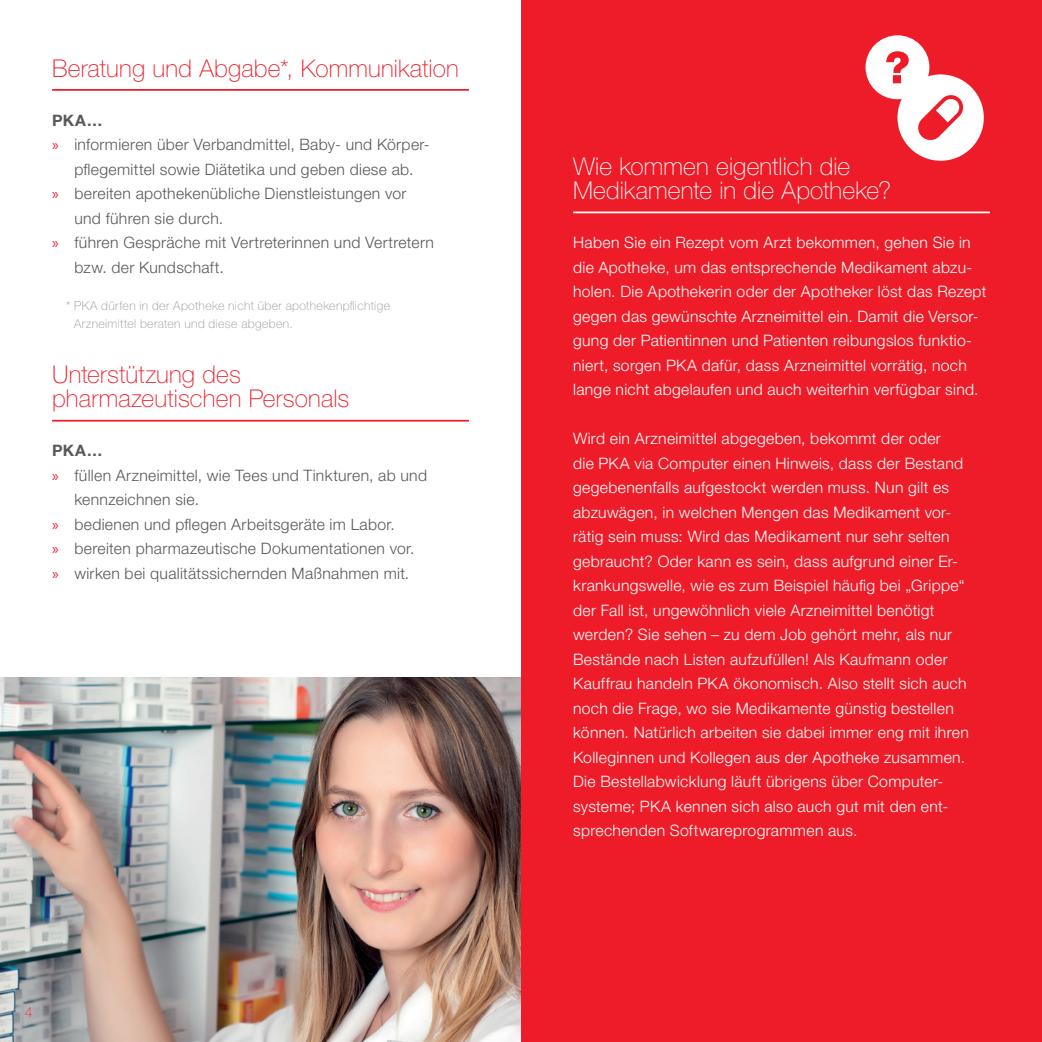
<style>
.page{position:relative;width:1042px;height:1042px;background:#fff}
.page>*{position:absolute;margin:0;border:0;box-sizing:border-box;transform-origin:0 0}
.Headline_mit_Linie{font:100 24.5px/24.5px "Helvetica Neue LT Std";letter-spacing:.01em;color:#ee1c28}
.Headline_mit_Linie-2{font:100 24.5px/24.5px "Helvetica Neue LT Std";letter-spacing:.005em;color:#fff}
.Copy{font:300 15.75px/24.5px "Helvetica Neue LT Std";letter-spacing:.02em;color:#fff}
.t1{font:300 15.75px/24.5px "Helvetica Neue LT Std";letter-spacing:.02em;color:#57585a}
.Copy-2{font:700 15.75px "Helvetica Neue LT Std";letter-spacing:.04em;color:#57585a}
.t2{font:100 14px "Helvetica Neue LT Std";color:#ee1c28}
.Sternchentext{font:100 12.25px/17.5px "Helvetica Neue LT Std";letter-spacing:.035em;color:#939598}
.s1{font-family:"Myriad Pro";font-weight:400;color:#ee1c28}
</style>
<div class="page">
<img style="left:0;top:677px;width:521px;height:365px">
<div style="left:521px;top:0;width:521px;height:1042px;background:#ee1c28"></div>
<div style="left:897px;top:74px;width:87px;height:87px;background:#fff;border-radius:50%"></div>
<svg style="left:918px;top:95px;width:46px;height:45px"></svg>
<div style="left:865px;top:35px;width:64px;height:64px;background:#fff;border-radius:50%"></div>
<svg style="left:886px;top:51px;width:23px;height:32px"></svg>
<hr style="left:52px;top:89px;width:417px;height:2px;background:#ee1c28">
<hr style="left:52px;top:420px;width:417px;height:1px;background:#ee1c28">
<hr style="left:573px;top:211px;width:417px;height:2px;background:#fff">
<p class="Headline_mit_Linie" style="left:52px;top:56px;width:408px">Beratung und Abgabe*, Kommunikation</p>
<p class="Copy-2" style="left:52px;top:110px;width:52px">PKA…</p>
<p class="t1" style="left:52px;top:132px;width:377px;text-align:center"><span class="s1">»</span> informieren über Verbandmittel, Baby- und Körper&shy;pflegemittel sowie Diätetika und geben diese ab.</p>
<p class="t1" style="left:74px;top:181px;width:334px;text-indent:-22px"><span class="s1">»</span> bereiten apothekenübliche Dienstleistungen vor und führen sie durch.</p>
<p class="t1" style="left:74px;top:230px;width:361px;text-indent:-22px"><span class="s1">»</span> führen Gespräche mit Vertreterinnen und Vertretern bzw. der Kundschaft.</p>
<p class="Sternchentext" style="left:74px;top:297px;width:317px;text-indent:-8px">* PKA dürfen in der Apotheke nicht über apothekenpflichtige<br>Arzneimittel beraten und diese abgeben.</p>
<p class="Headline_mit_Linie" style="left:52px;top:362px;width:299px">Unterstützung des pharmazeutischen Personals</p>
<p class="Copy-2" style="left:52px;top:441px;width:52px">PKA…</p>
<p class="t1" style="left:74px;top:463px;width:354px;text-indent:-22px"><span class="s1">»</span> füllen Arzneimittel, wie Tees und Tinkturen, ab und kennzeichnen sie.</p>
<p class="t1" style="left:52px;top:512px;width:344px"><span class="s1">»</span> bedienen und pflegen Arbeitsgeräte im Labor.</p>
<p class="t1" style="left:52px;top:536px;width:364px"><span class="s1">»</span> bereiten pharmazeutische Dokumentationen vor.</p>
<p class="t1" style="left:52px;top:561px;width:359px"><span class="s1">»</span> wirken bei qualitätssichernden Maßnahmen mit.</p>
<p class="t2" style="left:25px;top:1004px;width:9px">4</p>
<p class="Headline_mit_Linie-2" style="left:573px;top:154px;width:319px">Wie kommen eigentlich die<br>Medikamente in die Apotheke?</p>
<p class="Copy" style="left:573px;top:230px;width:415px">Haben Sie ein Rezept vom Arzt bekommen, gehen Sie in die Apotheke, um das entsprechende Medikament abzu&shy;holen. Die Apothekerin oder der Apotheker löst das Rezept gegen das gewünschte Arzneimittel ein. Damit die Versor&shy;gung der Patientinnen und Patienten reibungslos funktio&shy;niert, sorgen PKA dafür, dass Arzneimittel vorrätig, noch lange nicht abgelaufen und auch weiterhin verfügbar sind.</p>
<p class="Copy" style="left:573px;top:426px;width:397px">Wird ein Arzneimittel abgegeben, bekommt der oder<br>die PKA via Computer einen Hinweis, dass der Bestand gegebenenfalls aufgestockt werden muss. Nun gilt es abzuwägen, in welchen Mengen das Medikament vor&shy;rätig sein muss: Wird das Medikament nur sehr selten gebraucht? Oder kann es sein, dass aufgrund einer Er&shy;krankungswelle, wie es zum Beispiel häufig bei „Grippe“ der Fall ist, ungewöhnlich viele Arzneimittel benötigt werden? Sie sehen – zu dem Job gehört mehr, als nur Bestände nach Listen aufzufüllen! Als Kaufmann oder Kauffrau handeln PKA ökonomisch. Also stellt sich auch noch die Frage, wo sie Medikamente günstig bestellen können. Natürlich arbeiten sie dabei immer eng mit ihren Kolleginnen und Kollegen aus der Apotheke zusammen.<br>Die Bestellabwicklung läuft übrigens über Computer&shy;systeme; PKA kennen sich also auch gut mit den ent&shy;sprechenden Softwareprogrammen aus.</p>
</div>
